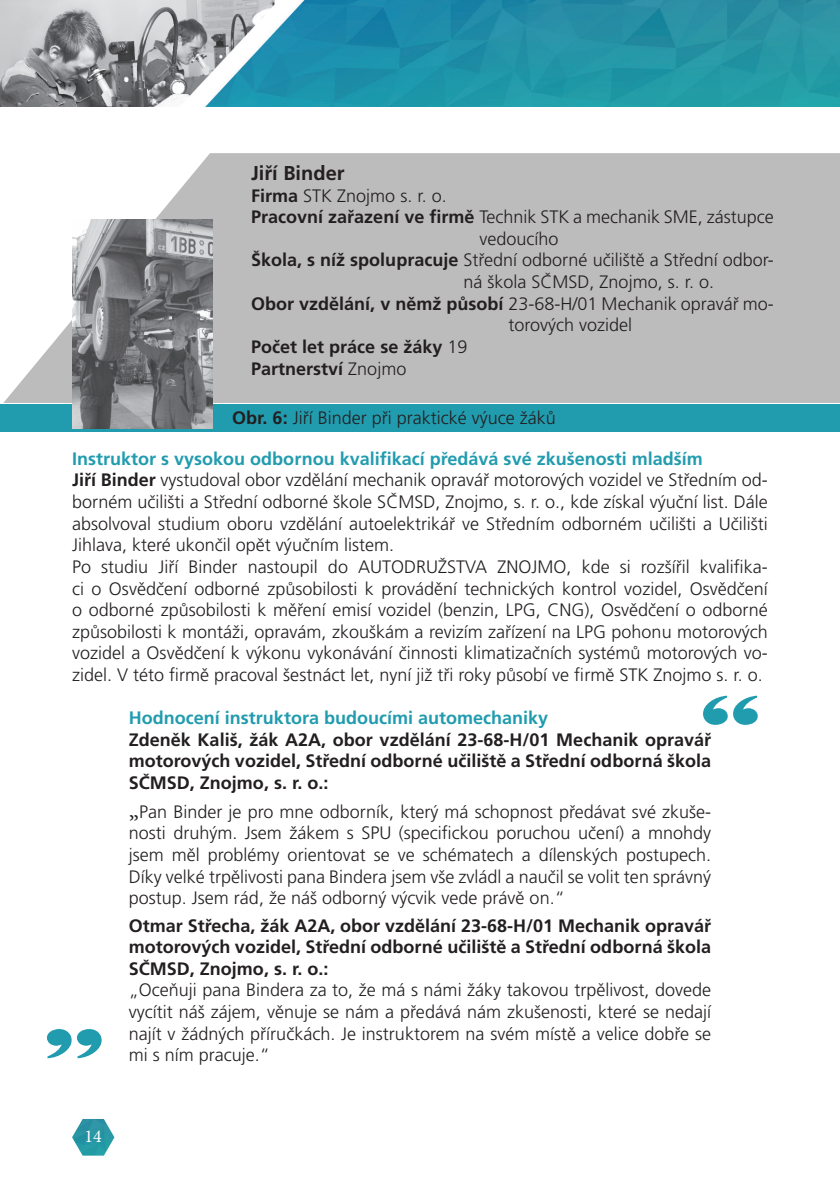
<style>
.page{position:relative;width:840px;height:1191px;background:#fff}
.page>*{position:absolute;margin:0;border:0;box-sizing:border-box;transform-origin:0 0}
.t1{font:90px "Latin Wide";color:#219caf}
.t2{font:700 20px "Frutiger CE";color:#231f20}
.t3{font:300 18px/21.6px "Frutiger CE";color:#231f20;text-align:justify}
.jmeno{font:700 18px/21.6px "Frutiger CE";color:#231f20;text-align:justify}
.t4{font:700 18px "Frutiger CE";color:#219caf}
.t5{font:18px "Minion Pro";color:#fff}
.s1{font-weight:700}
.s2{font-weight:300}
.s3{font-family:"Minion Pro";font-weight:400;font-size:24px}
</style>
<div class="page">
<img style="left:0;top:0;width:839px;height:107px">
<img style="left:72px;top:1119px;width:42px;height:36px">
<div style="left:0;top:404px;width:839px;height:27px;background:#219caf"></div>
<svg style="left:3px;top:153px;width:836px;height:250px;background:#c4c3c3"></svg>
<img style="left:72px;top:219px;width:140px;height:210px">
<p class="t2" style="left:251px;top:162px;width:95px">Jiří Binder</p>
<p class="t3" style="left:251px;top:184px;width:197px"><span class="s1">Firma</span> STK Znojmo s. r. o.</p>
<p class="t3" style="left:479px;top:206px;width:296px;text-indent:-228px"><span class="s1">Pracovní zařazení ve firmě</span> Technik STK a mechanik SME, zástupce vedoucího</p>
<p class="t3" style="left:463px;top:249px;width:312px;text-indent:-212px"><span class="s1">Škola, s níž spolupracuje</span> Střední odborné učiliště a Střední odbor&shy;ná škola SČMSD, Znojmo, s. r. o.</p>
<p class="t3" style="left:508px;top:292px;width:267px;text-indent:-257px"><span class="s1">Obor vzdělání, v němž působí</span> 23-68-H/01 Mechanik opravář mo&shy;torových vozidel</p>
<p class="jmeno" style="left:251px;top:336px;width:218px">Počet let práce se žáky <span class="s2">19</span></p>
<p class="jmeno" style="left:251px;top:357px;width:157px">Partnerství <span class="s2">Znojmo</span></p>
<p class="t3" style="left:232px;top:407px;width:325px"><span class="s1">Obr. 6:</span> Jiří Binder při praktické výuce žáků</p>
<p class="t4" style="left:72px;top:448px;width:632px">Instruktor s vysokou odbornou kvalifikací předává své zkušenosti mladším</p>
<p class="t3" style="left:72px;top:469px;width:697px"><span class="s1">Jiří Binder</span> vystudoval obor vzdělání mechanik opravář motorových vozidel ve Středním od&shy;borném učilišti a Střední odborné škole SČMSD, Znojmo, s. r. o., kde získal výuční list. Dále absolvoval studium oboru vzdělání autoelektrikář ve Středním odborném učilišti a Učilišti Jihlava, které ukončil opět výučním listem.</p>
<p class="t3" style="left:72px;top:556px;width:697px">Po studiu Jiří Binder nastoupil do AUTODRUŽSTVA ZNOJMO, kde si rozšířil kvalifika&shy;ci o Osvědčení odborné způsobilosti k provádění technických kontrol vozidel, Osvědčení o odborné způsobilosti k měření emisí vozidel (benzin, LPG, CNG), Osvědčení o odborné způsobilosti k montáži, opravám, zkouškám a revizím zařízení na LPG pohonu motorových vozidel a Osvědčení k výkonu vykonávání činnosti klimatizačních systémů motorových vo&shy;zidel. V této firmě pracoval šestnáct let, nyní již tři roky působí ve firmě STK Znojmo s. r. o.</p>
<p class="t4" style="left:129px;top:707px;width:421px">Hodnocení instruktora budoucími automechaniky</p>
<p class="jmeno" style="left:129px;top:728px;width:583px">Zdeněk Kališ, žák A2A, obor vzdělání 23-68-H/01 Mechanik opravář motorových vozidel, Střední odborné učiliště a Střední odborná škola SČMSD, Znojmo, s. r. o.:</p>
<p class="t3" style="left:129px;top:800px;width:583px"><span class="s3">„</span>Pan Binder je pro mne odborník, který má schopnost předávat své zkuše&shy;nosti druhým. Jsem žákem s SPU (specifickou poruchou učení) a mnohdy jsem měl problémy orientovat se ve schématech a dílenských postupech.<br>Díky velké trpělivosti pana Bindera jsem vše zvládl a naučil se volit ten správný postup. Jsem rád, že náš odborný výcvik vede právě on.“</p>
<p class="jmeno" style="left:129px;top:914px;width:583px">Otmar Střecha, žák A2A, obor vzdělání 23-68-H/01 Mechanik opravář motorových vozidel, Střední odborné učiliště a Střední odborná škola SČMSD, Znojmo, s. r. o.:</p>
<p class="t3" style="left:129px;top:979px;width:583px">„Oceňuji pana Bindera za to, že má s námi žáky takovou trpělivost, dovede vycítit náš zájem, věnuje se nám a předává nám zkušenosti, které se nedají najít v žádných příručkách. Je instruktorem na svém místě a velice dobře se mi s ním pracuje.“</p>
<p class="t1" style="left:695px;top:671px;width:71px">“</p>
<p class="t1" style="left:40px;top:958px;width:71px">„</p>
<p class="t5" style="left:85px;top:1124px;width:19px">14</p>
</div>
